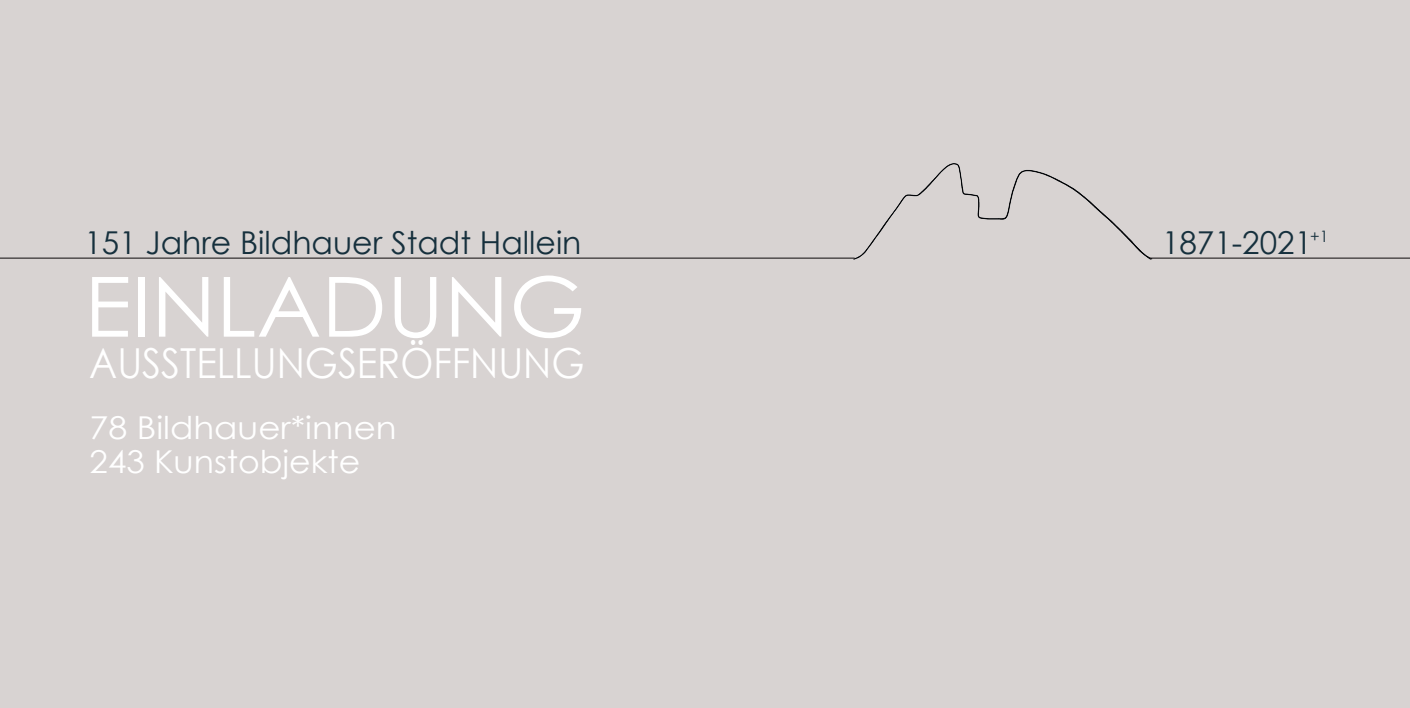
<style>
.page{position:relative;width:1410px;height:708px;background:#d8d3d2}
.page>*{position:absolute;margin:0;border:0;box-sizing:border-box;transform-origin:0 0}
.t1{font:83.02px "Century Gothic";color:#fff;scale:1.06 1}
.t2{font:41.4px "Century Gothic";color:#fff;scale:.92 1}
.t3{font:31.5px "Century Gothic";color:#16303d}
.t4{font:31.5px/33.8px "Century Gothic";color:#fff;scale:1.08 1}
</style>
<div class="page">
<img style="left:853px;top:163px;width:300px;height:97px">
<hr style="left:0;top:258px;width:854px;height:1px;background:#231f20">
<hr style="left:1150px;top:258px;width:260px;height:1px;background:#231f20">
<p class="t3" style="left:84px;top:221px;width:498px">151 Jahre Bildhauer Stadt Hallein</p>
<p class="t3" style="left:1162px;top:221px;width:168px">1871-2021<sup>+1</sup></p>
<h1 class="t1" style="left:84px;top:249px;width:474px">EINLADUNG</h1>
<h2 class="t2" style="left:89px;top:334px;width:540px">AUSSTELLUNGSERÖFFNUNG</h2>
<p class="t4" style="left:90px;top:410px;width:286px">78 Bildhauer*innen<br>243 Kunstobjekte</p>
</div>
